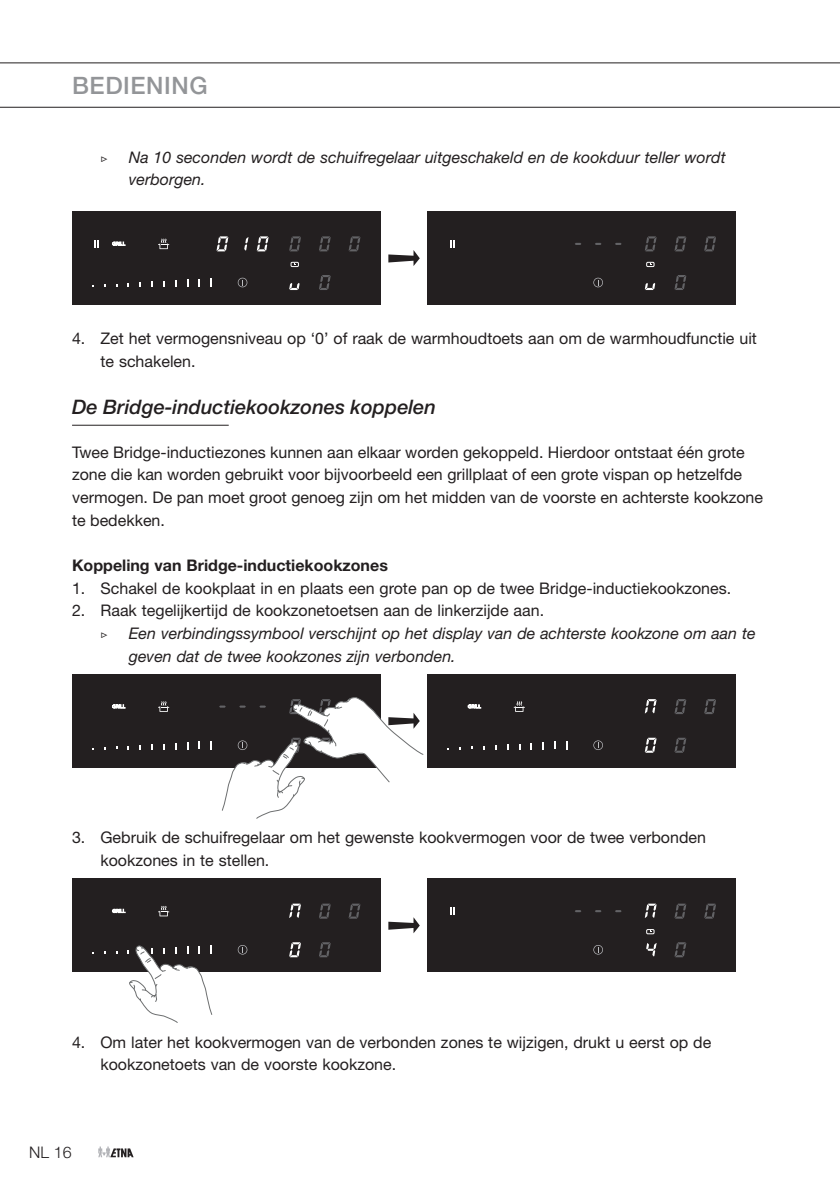
<style>
.page{position:relative;width:840px;height:1191px;background:#fff}
.page>*{position:absolute;margin:0;border:0;box-sizing:border-box;transform-origin:0 0}
.t1{font:500 24px "Helvetica Neue";letter-spacing:.025em;color:#939598}
.t2{font:italic 500 20px "Helvetica Neue";color:#231f20}
.t3{font:16px/22.6px "Helvetica Neue";color:#231f20}
.t4{font:italic 16px/22.6px "Helvetica Neue";color:#231f20}
.t5{font:700 16px "Helvetica Neue";color:#231f20}
.t6{font:300 16px "Helvetica Neue";color:#231f20}
.t7{font:16px "Garamond Premr Pro";color:#231f20}
</style>
<div class="page">
<hr style="left:0;top:62px;width:839px;height:1px;background:#231f20">
<hr style="left:0;top:107px;width:839px;height:1px;background:#231f20">
<svg style="left:98px;top:1146px;width:35px;height:11px"></svg>
<hr style="left:72px;top:425px;width:156px;height:1px;background:#231f20">
<div style="left:72px;top:211px;width:308px;height:94px;background:#231f20"></div>
<div style="left:427px;top:211px;width:308px;height:94px;background:#231f20"></div>
<svg style="left:388px;top:250px;width:31px;height:16px"></svg>
<svg style="left:216px;top:236px;width:12px;height:15px"></svg>
<svg style="left:244px;top:237px;width:4px;height:14px"></svg>
<svg style="left:256px;top:236px;width:12px;height:15px"></svg>
<svg style="left:289px;top:236px;width:12px;height:15px"></svg>
<svg style="left:319px;top:236px;width:11px;height:15px"></svg>
<svg style="left:348px;top:236px;width:12px;height:15px"></svg>
<svg style="left:289px;top:283px;width:10px;height:7px"></svg>
<svg style="left:319px;top:275px;width:11px;height:15px"></svg>
<svg style="left:237px;top:278px;width:10px;height:9px"></svg>
<svg style="left:163px;top:281px;width:2px;height:6px"></svg>
<svg style="left:198px;top:279px;width:2px;height:8px"></svg>
<svg style="left:210px;top:278px;width:2px;height:9px"></svg>
<svg style="left:158px;top:239px;width:11px;height:10px"></svg>
<svg style="left:112px;top:242px;width:13px;height:3px"></svg>
<svg style="left:94px;top:240px;width:5px;height:8px"></svg>
<svg style="left:291px;top:262px;width:7px;height:5px"></svg>
<svg style="left:575px;top:243px;width:6px;height:2px"></svg>
<svg style="left:595px;top:243px;width:6px;height:2px"></svg>
<svg style="left:615px;top:243px;width:6px;height:2px"></svg>
<svg style="left:645px;top:236px;width:11px;height:15px"></svg>
<svg style="left:674px;top:236px;width:12px;height:15px"></svg>
<svg style="left:704px;top:236px;width:11px;height:15px"></svg>
<svg style="left:644px;top:283px;width:10px;height:7px"></svg>
<svg style="left:674px;top:275px;width:12px;height:15px"></svg>
<svg style="left:593px;top:278px;width:9px;height:9px"></svg>
<svg style="left:450px;top:240px;width:4px;height:8px"></svg>
<svg style="left:646px;top:262px;width:7px;height:5px"></svg>
<div style="left:72px;top:674px;width:308px;height:93px;background:#231f20"></div>
<div style="left:427px;top:674px;width:308px;height:93px;background:#231f20"></div>
<svg style="left:198px;top:741px;width:2px;height:8px"></svg>
<svg style="left:210px;top:741px;width:2px;height:8px"></svg>
<svg style="left:158px;top:701px;width:11px;height:11px"></svg>
<svg style="left:112px;top:704px;width:13px;height:4px"></svg>
<svg style="left:644px;top:699px;width:12px;height:14px"></svg>
<svg style="left:674px;top:699px;width:12px;height:15px"></svg>
<svg style="left:704px;top:699px;width:11px;height:15px"></svg>
<svg style="left:644px;top:737px;width:12px;height:15px"></svg>
<svg style="left:674px;top:737px;width:12px;height:15px"></svg>
<svg style="left:593px;top:740px;width:9px;height:10px"></svg>
<svg style="left:530px;top:743px;width:2px;height:6px"></svg>
<svg style="left:513px;top:701px;width:11px;height:11px"></svg>
<svg style="left:467px;top:704px;width:13px;height:4px"></svg>
<svg style="left:219px;top:697px;width:204px;height:122px"></svg>
<div style="left:72px;top:878px;width:308px;height:94px;background:#231f20"></div>
<div style="left:427px;top:878px;width:308px;height:94px;background:#231f20"></div>
<svg style="left:388px;top:917px;width:31px;height:16px"></svg>
<svg style="left:289px;top:903px;width:12px;height:15px"></svg>
<svg style="left:319px;top:903px;width:11px;height:15px"></svg>
<svg style="left:348px;top:903px;width:12px;height:15px"></svg>
<svg style="left:289px;top:942px;width:12px;height:15px"></svg>
<svg style="left:319px;top:942px;width:11px;height:15px"></svg>
<svg style="left:237px;top:945px;width:10px;height:9px"></svg>
<svg style="left:158px;top:906px;width:11px;height:10px"></svg>
<svg style="left:112px;top:909px;width:13px;height:3px"></svg>
<svg style="left:575px;top:910px;width:6px;height:2px"></svg>
<svg style="left:595px;top:910px;width:6px;height:2px"></svg>
<svg style="left:615px;top:910px;width:6px;height:2px"></svg>
<svg style="left:644px;top:903px;width:12px;height:15px"></svg>
<svg style="left:674px;top:903px;width:12px;height:15px"></svg>
<svg style="left:704px;top:903px;width:11px;height:15px"></svg>
<svg style="left:646px;top:943px;width:10px;height:13px"></svg>
<svg style="left:674px;top:942px;width:12px;height:15px"></svg>
<svg style="left:593px;top:945px;width:9px;height:9px"></svg>
<svg style="left:450px;top:907px;width:4px;height:8px"></svg>
<svg style="left:646px;top:929px;width:7px;height:5px"></svg>
<svg style="left:127px;top:945px;width:85px;height:78px"></svg>
<h1 class="t1" style="left:72px;top:72px;width:137px">BEDIENING</h1>
<p class="t7" style="left:100px;top:148px;width:9px">▷</p>
<p class="t4" style="left:129px;top:145px;width:598px">Na 10 seconden wordt de schuifregelaar uitgeschakeld en de kookduur teller wordt verborgen.</p>
<p class="t3" style="left:100px;top:327px;width:657px;text-indent:-28px">4. Zet het vermogensniveau op ‘0’ of raak de warmhoudtoets aan om de warmhoudfunctie uit te schakelen.</p>
<p class="t2" style="left:72px;top:395px;width:365px">De Bridge-inductiekookzones koppelen</p>
<p class="t3" style="left:72px;top:440px;width:692px">Twee Bridge-inductiezones kunnen aan elkaar worden gekoppeld. Hierdoor ontstaat één grote zone die kan worden gebruikt voor bijvoorbeeld een grillplaat of een grote vispan op hetzelfde vermogen. De pan moet groot genoeg zijn om het midden van de voorste en achterste kookzone te bedekken.</p>
<p class="t5" style="left:72px;top:555px;width:317px">Koppeling van Bridge-inductiekookzones</p>
<p class="t3" style="left:72px;top:576px;width:660px">1. Schakel de kookplaat in en plaats een grote pan op de twee Bridge-inductiekookzones.</p>
<p class="t3" style="left:72px;top:599px;width:473px">2. Raak tegelijkertijd de kookzonetoetsen aan de linkerzijde aan.</p>
<p class="t7" style="left:100px;top:624px;width:9px">▷</p>
<p class="t4" style="left:129px;top:622px;width:628px">Een verbindingssymbool verschijnt op het display van de achterste kookzone om aan te geven dat de twee kookzones zijn verbonden.</p>
<p class="t3" style="left:100px;top:826px;width:606px;text-indent:-28px">3. Gebruik de schuifregelaar om het gewenste kookvermogen voor de twee verbonden kookzones in te stellen.</p>
<p class="t3" style="left:100px;top:1030px;width:612px;text-indent:-28px">4. Om later het kookvermogen van de verbonden zones te wijzigen, drukt u eerst op de kookzonetoets van de voorste kookzone.</p>
<p class="t6" style="left:29px;top:1142px;width:44px">NL 16</p>
</div>
